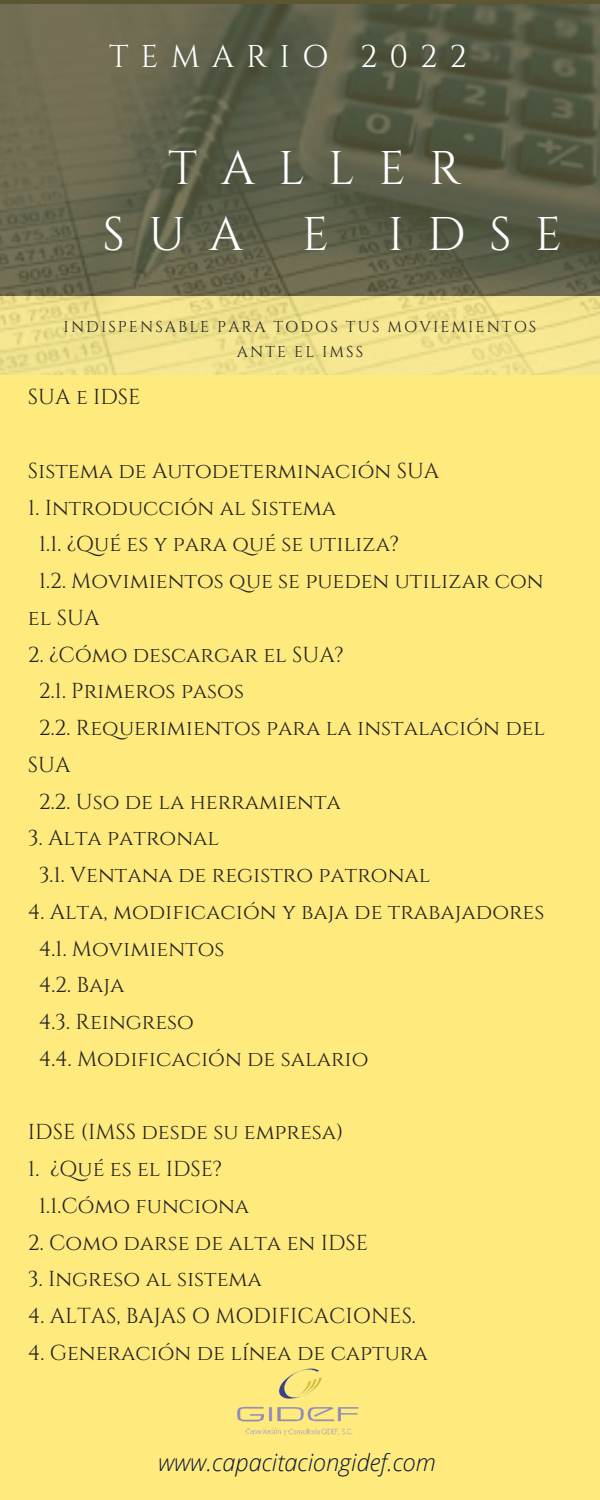
<style>
.page{position:relative;width:600px;height:1500px;background:#ffea7e}
.page>*{position:absolute;margin:0;border:0;box-sizing:border-box;transform-origin:0 0}
.t1{font:47.2px "Cinzel";letter-spacing:.5em;color:#fff}
.t2{font:31.4px "Cinzel";letter-spacing:.38em;color:#fff}
.t3{font:italic 300 23.6px "Open Sans";color:#071536}
.t4{font:21.6px/36.8px "Cinzel";color:#222}
.t5{font:15.7px/24.8px "Cinzel";letter-spacing:.13em;color:#222;text-align:center}
</style>
<div class="page">
<img style="left:0;top:4px;width:600px;height:370px">
<img style="left:237px;top:1368px;width:122px;height:67px">
<p class="t2" style="left:109px;top:36px;width:359px">TEMARIO 2022</p>
<p class="t1" style="left:168px;top:138px;width:294px">TALLER</p>
<p class="t1" style="left:103px;top:204px;width:461px">SUA E IDSE</p>
<p class="t5" style="left:64px;top:315px;width:474px">INDISPENSABLE PARA TODOS TUS MOVIEMIENTOS<br>ANTE EL IMSS</p>
<p class="t4" style="left:28px;top:379px;width:114px">SUA e IDSE</p>
<p class="t4" style="left:28px;top:453px;width:413px">Sistema de Autodeterminación SUA</p>
<p class="t4" style="left:28px;top:490px;width:310px">1. Introducción al Sistema</p>
<p class="t4" style="left:39px;top:526px;width:362px">1.1. ¿Qué es y para qué se utiliza?</p>
<p class="t4" style="left:28px;top:563px;width:517px;text-indent:11px">1.2. Movimientos que se pueden utilizar con el SUA</p>
<p class="t4" style="left:28px;top:637px;width:317px">2. ¿Cómo descargar el SUA?</p>
<p class="t4" style="left:39px;top:673px;width:207px">2.1. Primeros pasos</p>
<p class="t4" style="left:28px;top:710px;width:519px;text-indent:11px">2.2. Requerimientos para la instalación del<br>SUA</p>
<p class="t4" style="left:39px;top:784px;width:304px">2.2. Uso de la herramienta</p>
<p class="t4" style="left:28px;top:820px;width:193px">3. Alta patronal</p>
<p class="t4" style="left:39px;top:857px;width:393px">3.1. Ventana de registro patronal</p>
<p class="t4" style="left:28px;top:894px;width:518px">4. Alta, modificación y baja de trabajadores</p>
<p class="t4" style="left:39px;top:931px;width:187px">4.1. Movimientos</p>
<p class="t4" style="left:39px;top:967px;width:87px">4.2. Baja</p>
<p class="t4" style="left:39px;top:1004px;width:157px">4.3. Reingreso</p>
<p class="t4" style="left:39px;top:1041px;width:331px">4.4. Modificación de salario</p>
<p class="t4" style="left:28px;top:1114px;width:317px">IDSE (IMSS desde su empresa)</p>
<p class="t4" style="left:28px;top:1151px;width:196px">1. ¿Qué es el IDSE?</p>
<p class="t4" style="left:39px;top:1188px;width:212px">1.1.Cómo funciona</p>
<p class="t4" style="left:28px;top:1225px;width:342px">2. Como darse de alta en IDSE</p>
<p class="t4" style="left:28px;top:1261px;width:235px">3. Ingreso al sistema</p>
<p class="t4" style="left:28px;top:1298px;width:389px">4. ALTAS, BAJAS O MODIFICACIONES.</p>
<p class="t4" style="left:28px;top:1335px;width:401px">4. Generación de línea de captura</p>
<p class="t3" style="left:159px;top:1446px;width:279px">www.capacitaciongidef.com</p>
</div>
